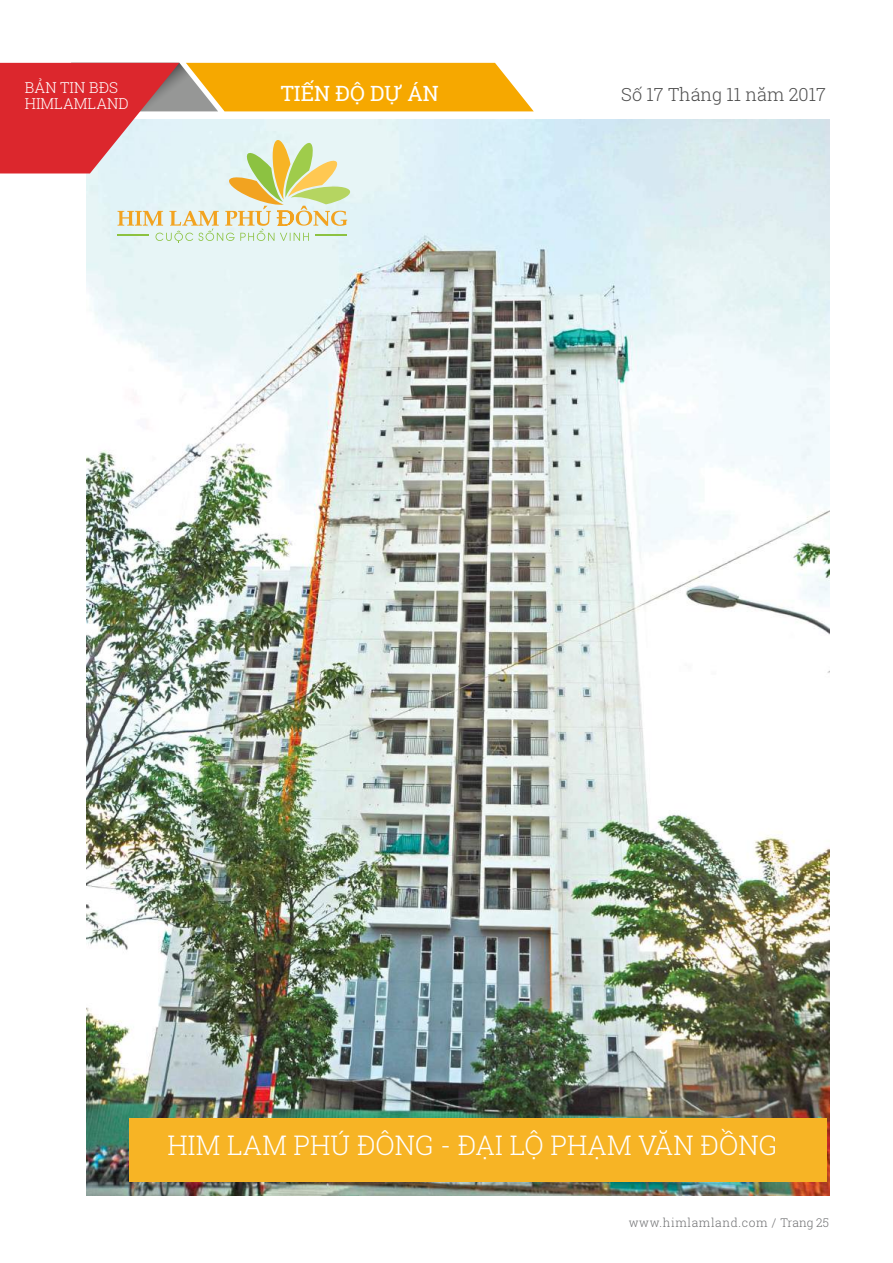
<style>
.page{position:relative;width:893px;height:1263px;background:#fff}
.page>*{position:absolute;margin:0;border:0;box-sizing:border-box;transform-origin:0 0}
.t1{font:300 27px "Roboto Slab";color:#fff}
.t2{font:21px "Roboto Slab";color:#fff}
.t3{font:300 18px "Roboto Slab";color:#4d4d4d}
.t4{font:300 15px/16.5px "Roboto Slab";color:#fff}
.t5{font:300 12px "Roboto Slab";letter-spacing:.05em;color:#6f7072}
</style>
<div class="page">
<img style="left:86px;top:120px;width:743px;height:1076px">
<div style="left:129px;top:1118px;width:698px;height:63px;background:#f7b425"></div>
<svg style="left:0;top:63px;width:534px;height:180px;background:#e4c2a4"></svg>
<p class="t4" style="left:25px;top:79px;width:105px">BẢN TIN BĐS<br>HIMLAMLAND</p>
<p class="t2" style="left:281px;top:79px;width:160px">TIẾN ĐỘ DỰ ÁN</p>
<p class="t3" style="left:621px;top:82px;width:206px">Số 17 Tháng 11 năm 2017</p>
<p class="t1" style="left:167px;top:1127px;width:611px">HIM LAM PHÚ ĐÔNG - ĐẠI LỘ PHẠM VĂN ĐỒNG</p>
<p class="t5" style="left:629px;top:1214px;width:202px">www.himlamland.com / Trang 25</p>
</div>
